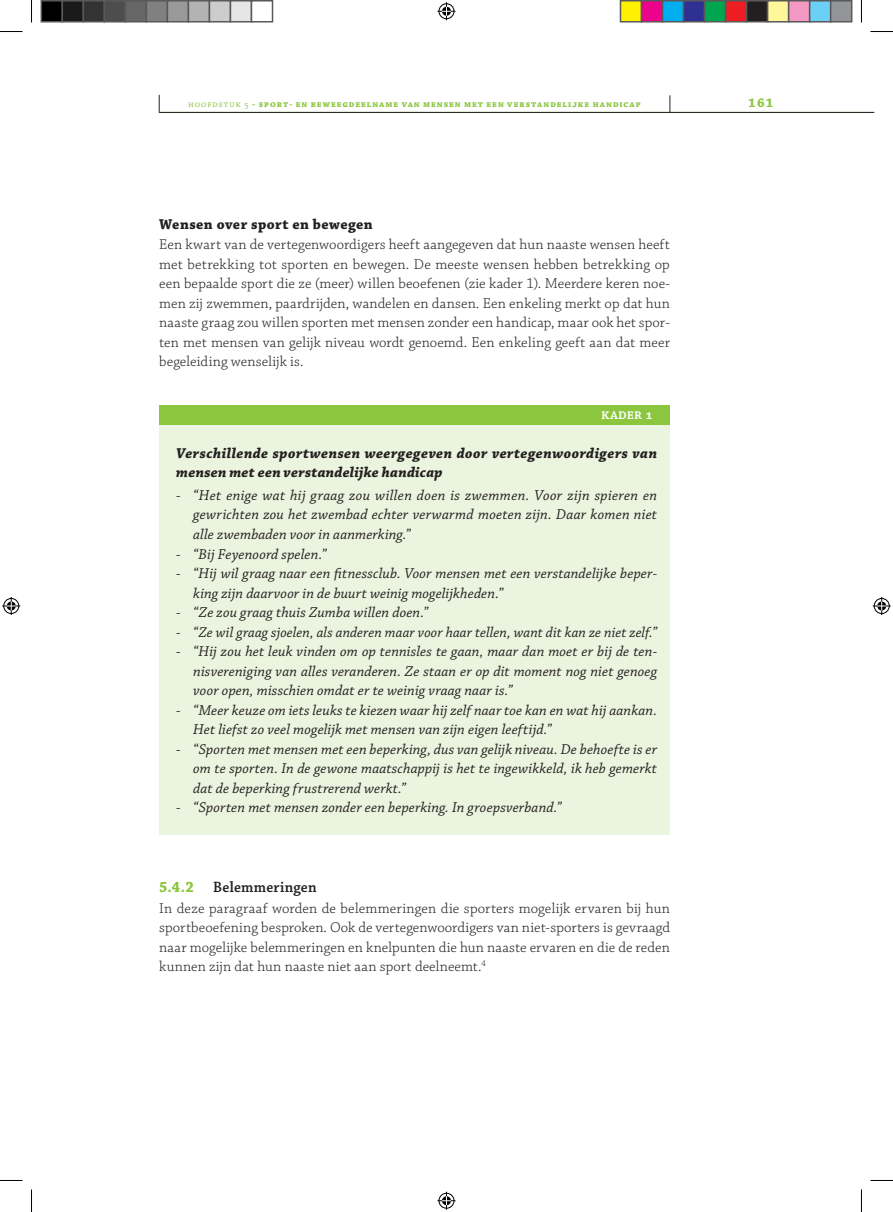
<style>
.page{position:relative;width:893px;height:1212px;background:#fff}
.page>*{position:absolute;margin:0;border:0;box-sizing:border-box;transform-origin:0 0}
.t1{font:600 15.75px "Chaparral Pro";color:#231f20;scale:.94 1}
.t2{font:italic 15px/19.5px "Chaparral Pro";letter-spacing:.005em;color:#231f20;text-align:justify}
.t3{font:300 15px/19.5px "Chaparral Pro";letter-spacing:.01em;color:#231f20;text-align:justify}
.t4{font:italic 700 15px/19.5px "Chaparral Pro";letter-spacing:.025em;color:#231f20}
.t5{font:700 15px "Chaparral Pro";color:#231f20}
.t6{font:600 15px "Chaparral Pro";letter-spacing:.015em;color:#fff;scale:.95 1}
.t7{font:700 13.5px "Chaparral Pro";color:#8bc63e}
.t8{font:700 9px "Chaparral Pro";letter-spacing:.105em;color:#8bc63e}
.s1{font-weight:400}
.s2{font-weight:700;color:#8bc63e}
</style>
<div class="page">
<svg style="left:669px;top:95px;width:1px;height:17px"></svg>
<hr style="left:159px;top:112px;width:714px;height:1px;background:#231f20">
<svg style="left:159px;top:95px;width:1px;height:18px"></svg>
<div style="left:159px;top:425px;width:510px;height:409px;background:#ebf4de"></div>
<div style="left:159px;top:405px;width:510px;height:20px;background:#8bc63e"></div>
<svg style="left:0;top:31px;width:22px;height:1px"></svg>
<svg style="left:870px;top:31px;width:22px;height:1px"></svg>
<svg style="left:31px;top:0;width:1px;height:22px"></svg>
<svg style="left:31px;top:1189px;width:1px;height:22px"></svg>
<svg style="left:437px;top:2px;width:18px;height:18px"></svg>
<svg style="left:437px;top:1191px;width:18px;height:18px"></svg>
<svg style="left:2px;top:597px;width:18px;height:18px"></svg>
<svg style="left:872px;top:597px;width:18px;height:18px"></svg>
<div style="left:41px;top:1px;width:21px;height:21px;background:#000"></div>
<div style="left:40px;top:0;width:23px;height:22px;border:2px solid #595959"></div>
<div style="left:62px;top:1px;width:21px;height:21px;background:#1a1a1a"></div>
<div style="left:62px;top:0;width:22px;height:22px;border:2px solid #595959"></div>
<div style="left:83px;top:1px;width:21px;height:21px;background:#333"></div>
<div style="left:82px;top:0;width:23px;height:22px;border:2px solid #595959"></div>
<div style="left:104px;top:1px;width:21px;height:21px;background:#4d4d4d"></div>
<div style="left:104px;top:0;width:22px;height:22px;border:2px solid #595959"></div>
<div style="left:125px;top:1px;width:21px;height:21px;background:#666"></div>
<div style="left:124px;top:0;width:23px;height:22px;border:2px solid #595959"></div>
<div style="left:146px;top:1px;width:21px;height:21px;background:#808080"></div>
<div style="left:146px;top:0;width:22px;height:22px;border:2px solid #595959"></div>
<div style="left:167px;top:1px;width:21px;height:21px;background:#999"></div>
<div style="left:166px;top:0;width:23px;height:22px;border:2px solid #595959"></div>
<div style="left:188px;top:1px;width:21px;height:21px;background:#b3b3b3"></div>
<div style="left:188px;top:0;width:22px;height:22px;border:2px solid #595959"></div>
<div style="left:209px;top:1px;width:21px;height:21px;background:#ccc"></div>
<div style="left:208px;top:0;width:23px;height:22px;border:2px solid #595959"></div>
<div style="left:230px;top:1px;width:21px;height:21px;background:#e6e6e6"></div>
<div style="left:230px;top:0;width:22px;height:22px;border:2px solid #595959"></div>
<div style="left:250px;top:0;width:23px;height:22px;border:2px solid #595959"></div>
<div style="left:620px;top:1px;width:21px;height:21px;background:#fff101"></div>
<div style="left:619px;top:0;width:23px;height:22px;border:2px solid #595959"></div>
<div style="left:641px;top:1px;width:21px;height:21px;background:#ed028c"></div>
<div style="left:640px;top:0;width:23px;height:22px;border:2px solid #595959"></div>
<div style="left:662px;top:1px;width:21px;height:21px;background:#00aeef"></div>
<div style="left:661px;top:0;width:23px;height:22px;border:2px solid #595959"></div>
<div style="left:683px;top:1px;width:21px;height:21px;background:#2e3092"></div>
<div style="left:682px;top:0;width:23px;height:22px;border:2px solid #595959"></div>
<div style="left:704px;top:1px;width:21px;height:21px;background:#00a54f"></div>
<div style="left:703px;top:0;width:23px;height:22px;border:2px solid #595959"></div>
<div style="left:725px;top:1px;width:21px;height:21px;background:#ee1d23"></div>
<div style="left:724px;top:0;width:23px;height:22px;border:2px solid #595959"></div>
<div style="left:746px;top:1px;width:21px;height:21px;background:#231f20"></div>
<div style="left:745px;top:0;width:23px;height:22px;border:2px solid #595959"></div>
<div style="left:767px;top:1px;width:21px;height:21px;background:#fff79a"></div>
<div style="left:766px;top:0;width:23px;height:22px;border:2px solid #595959"></div>
<div style="left:788px;top:1px;width:21px;height:21px;background:#f499c2"></div>
<div style="left:787px;top:0;width:23px;height:22px;border:2px solid #595959"></div>
<div style="left:809px;top:1px;width:21px;height:21px;background:#6bcff6"></div>
<div style="left:808px;top:0;width:23px;height:22px;border:2px solid #595959"></div>
<div style="left:830px;top:1px;width:21px;height:21px;background:#939598"></div>
<div style="left:829px;top:0;width:23px;height:22px;border:2px solid #595959"></div>
<p class="t8" style="left:188px;top:99px;width:454px"><span class="s1">hoofdstuk 5</span> - sport- en beweegdeelname van mensen met een verstandelijke handicap</p>
<p class="t7" style="left:748px;top:94px;width:27px">161</p>
<p class="t5" style="left:159px;top:215px;width:215px">Wensen over sport en bewegen</p>
<p class="t3" style="left:159px;top:235px;width:512px">Een kwart van de vertegenwoordigers heeft aangegeven dat hun naaste wensen heeft met betrekking tot sporten en bewegen. De meeste wensen hebben betrekking op een bepaalde sport die ze (meer) willen beoefenen (zie kader 1). Meerdere keren noe&shy;men zij zwemmen, paardrijden, wandelen en dansen. Een enkeling merkt op dat hun naaste graag zou willen sporten met mensen zonder een handicap, maar ook het spor&shy;ten met mensen van gelijk niveau wordt genoemd. Een enkeling geeft aan dat meer begeleiding wenselijk is.</p>
<p class="t6" style="left:600px;top:406px;width:56px">kader 1</p>
<p class="t4" style="left:176px;top:443px;width:482px">Verschillende sportwensen weergegeven door vertegenwoordigers van mensen met een verstandelijke handicap</p>
<p class="t2" style="left:193px;top:486px;width:465px;text-indent:-17px">- “Het enige wat hij graag zou willen doen is zwemmen. Voor zijn spieren en gewrichten zou het zwembad echter verwarmd moeten zijn. Daar komen niet alle zwembaden voor in aanmerking.”</p>
<p class="t2" style="left:176px;top:544px;width:152px">- “Bij Feyenoord spelen.”</p>
<p class="t2" style="left:193px;top:564px;width:465px;text-indent:-17px">- “Hij wil graag naar een fitnessclub. Voor mensen met een verstandelijke beper&shy;king zijn daarvoor in de buurt weinig mogelijkheden.”</p>
<p class="t2" style="left:176px;top:603px;width:254px">- “Ze zou graag thuis Zumba willen doen.”</p>
<p class="t2" style="left:176px;top:622px;width:482px">- “Ze wil graag sjoelen, als anderen maar voor haar tellen, want dit kan ze niet zelf.”</p>
<p class="t2" style="left:193px;top:642px;width:466px;text-indent:-17px">- “Hij zou het leuk vinden om op tennisles te gaan, maar dan moet er bij de ten&shy;nisvereniging van alles veranderen. Ze staan er op dit moment nog niet genoeg voor open, misschien omdat er te weinig vraag naar is.”</p>
<p class="t2" style="left:193px;top:700px;width:465px;text-indent:-17px">- “Meer keuze om iets leuks te kiezen waar hij zelf naar toe kan en wat hij aankan.<br>Het liefst zo veel mogelijk met mensen van zijn eigen leeftijd.”</p>
<p class="t2" style="left:193px;top:739px;width:465px;text-indent:-17px">- “Sporten met mensen met een beperking, dus van gelijk niveau. De behoefte is er om te sporten. In de gewone maatschappij is het te ingewikkeld, ik heb gemerkt dat de beperking frustrerend werkt.”</p>
<p class="t2" style="left:176px;top:798px;width:387px">- “Sporten met mensen zonder een beperking. In groepsverband.”</p>
<p class="t1" style="left:159px;top:877px;width:169px"><span class="s2">5.4.2</span> Belemmeringen</p>
<p class="t3" style="left:159px;top:898px;width:512px">In deze paragraaf worden de belemmeringen die sporters mogelijk ervaren bij hun sportbeoefening besproken. Ook de vertegenwoordigers van niet-sporters is gevraagd naar mogelijke belemmeringen en knelpunten die hun naaste ervaren en die de reden kunnen zijn dat hun naaste niet aan sport deelneemt.<sup>4</sup></p>
</div>
